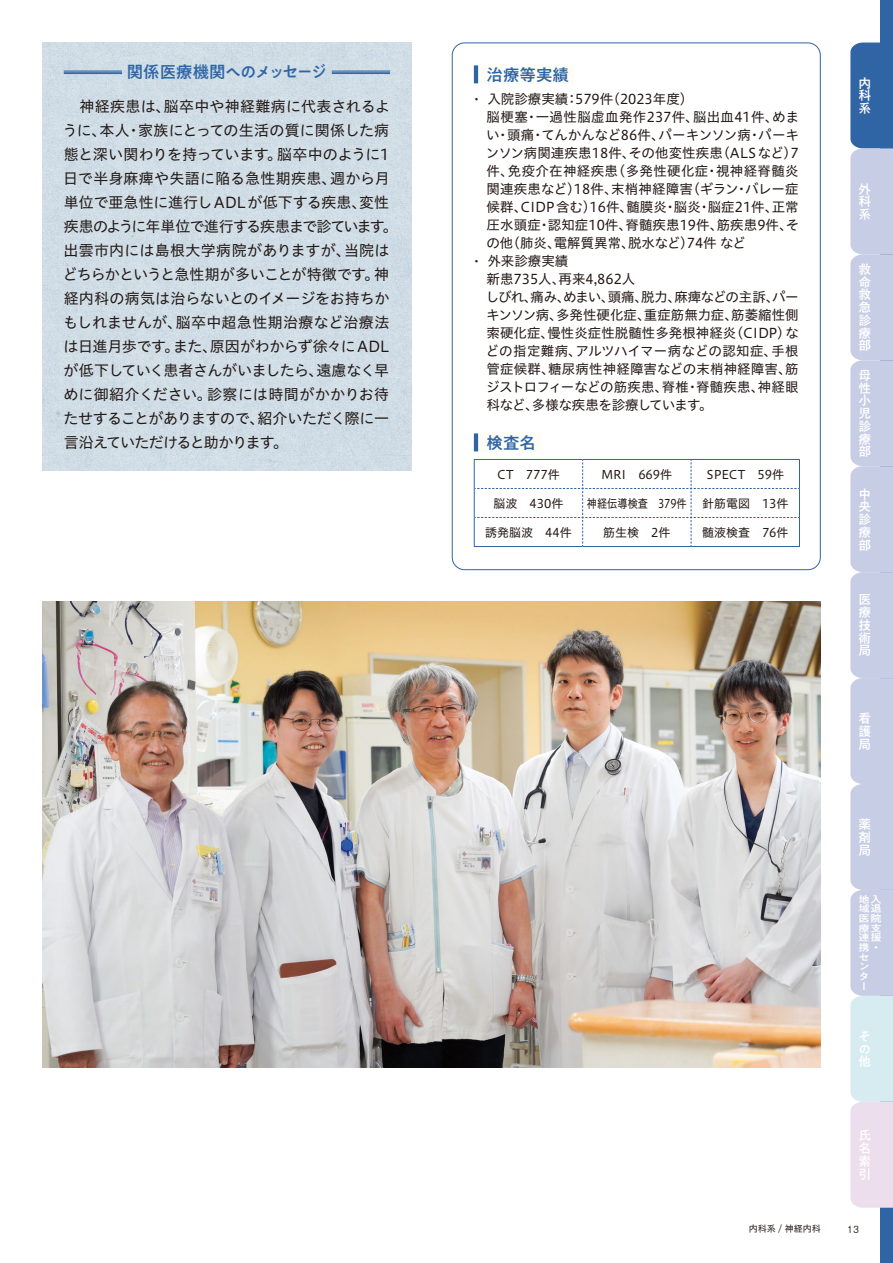
<style>
.page{position:relative;width:893px;height:1263px;background:#fff}
.page>*{position:absolute;margin:0;border:0;box-sizing:border-box;transform-origin:0 0}
.t1{font:500 16.5px "PA1 Gothic Std N";letter-spacing:-.06em;color:#2f65a5}
.t2{font:500 16.5px "PA1 Gothic Std N";color:#2f65a5}
.t3{font:15px/24px "Hiragino UD Sans Std N W4";letter-spacing:-.01em;color:#221815}
.t4{font:13.5px/18px "Hiragino UD Sans Std N W4";color:#221815}
.t5{font:500 12.75px/12.8px "PA1 Gothic Std N";color:#fff;text-align:justify}
.t6{font:12px "Hiragino UD Sans Std N W4";color:#221815}
.t7{font:12px "Hiragino UD Sans Std N W4";color:#221815;scale:.85 1}
.t8{font:500 9.6px/9.8px "PA1 Gothic Std N";color:#fff;scale:1.16 1}
.t9{font:9px "Hiragino UD Sans Std N W4";color:#221815}
.t10{font:500 9px "MOG Romaji B";color:#221815}
</style>
<div class="page">
<div style="left:43px;top:43px;width:368px;height:428px;background:#d0dde5"></div>
<img style="left:43px;top:602px;width:778px;height:465px">
<hr style="left:64px;top:73px;width:58px;height:1px;background:#2f65a5">
<hr style="left:64px;top:72px;width:58px;height:1px;background:#2f65a5">
<hr style="left:64px;top:71px;width:58px;height:1px;background:#2f65a5">
<hr style="left:332px;top:73px;width:58px;height:1px;background:#2f65a5">
<hr style="left:332px;top:72px;width:58px;height:1px;background:#2f65a5">
<hr style="left:332px;top:71px;width:58px;height:1px;background:#2f65a5">
<div style="left:474px;top:65px;width:95px;height:18px;background:#2f65a5"></div>
<div style="left:478px;top:64px;width:95px;height:20px;background:#fdfcf5"></div>
<div style="left:474px;top:433px;width:62px;height:18px;background:#2f65a5"></div>
<div style="left:478px;top:432px;width:62px;height:20px;background:#fdfcf5"></div>
<hr style="left:474px;top:459px;width:109px;height:1px;background:#2f65a5">
<hr style="left:583px;top:459px;width:108px;height:1px;background:#2f65a5">
<hr style="left:691px;top:459px;width:109px;height:1px;background:#2f65a5">
<hr style="left:474px;top:546px;width:109px;height:1px;background:#2f65a5">
<hr style="left:583px;top:546px;width:108px;height:1px;background:#2f65a5">
<hr style="left:691px;top:546px;width:109px;height:1px;background:#2f65a5">
<svg style="left:474px;top:460px;width:326px;height:86px"></svg>
<div style="left:880px;top:0;width:13px;height:1263px;background:#2f65a5"></div>
<svg style="left:850px;top:43px;width:43px;height:1165px;background:#bfc9e0"></svg>
<p class="t1" style="left:127px;top:62px;width:202px">関係医療機関へのメッセージ</p>
<p class="t3" style="left:63px;top:93px;width:336px">　神経疾患は、脳卒中や神経難病に代表されるように、本人・家族にとっての生活の質に関係した病態と深い関わりを持っています。脳卒中のように1日で半身麻痺や失語に陥る急性期疾患、週から月単位で亜急性に進行しADLが低下する疾患、変性疾患のように年単位で進行する疾患まで診ています。出雲市内には島根大学病院がありますが、当院はどちらかというと急性期が多いことが特徴です。神経内科の病気は治らないとのイメージをお持ちかもしれませんが、脳卒中超急性期治療など治療法は日進月歩です。また、原因がわからず徐々にADLが低下していく患者さんがいましたら、遠慮なく早めに御紹介ください。診察には時間がかかりお待たせすることがありますので、紹介いただく際に一言沿えていただけると助かります。</p>
<p class="t2" style="left:487px;top:65px;width:84px">治療等実績</p>
<p class="t4" style="left:486px;top:89px;width:315px;text-indent:-12px">• 入院診療実績：579件（2023年度）<br>脳梗塞・一過性脳虚血発作237件、脳出血41件、めまい・頭痛・てんかんなど86件、パーキンソン病・パーキンソン病関連疾患18件、その他変性疾患（ALSなど）7件、免疫介在神経疾患（多発性硬化症・視神経脊髄炎関連疾患など）18件、末梢神経障害（ギラン・バレー症候群、CIDP含む）16件、髄膜炎・脳炎・脳症21件、正常圧水頭症・認知症10件、脊髄疾患19件、筋疾患9件、その他（肺炎、電解質異常、脱水など）74件 など</p>
<p class="t4" style="left:486px;top:251px;width:315px;text-indent:-12px">• 外来診療実績<br>新患735人、再来4,862人<br>しびれ、痛み、めまい、頭痛、脱力、麻痺などの主訴、パーキンソン病、多発性硬化症、重症筋無力症、筋萎縮性側索硬化症、慢性炎症性脱髄性多発根神経炎（CIDP)などの指定難病、アルツハイマー病などの認知症、手根管症候群、糖尿病性神経障害などの末梢神経障害、筋ジストロフィーなどの筋疾患、脊椎・脊髄疾患、神経眼科など、多様な疾患を診療しています。</p>
<p class="t2" style="left:487px;top:433px;width:51px">検査名</p>
<p class="t6" style="left:497px;top:465px;width:64px">CT　777件</p>
<p class="t6" style="left:601px;top:465px;width:72px">MRI　669件</p>
<p class="t6" style="left:706px;top:465px;width:79px">SPECT　59件</p>
<p class="t6" style="left:493px;top:494px;width:71px">脳波　430件</p>
<p class="t7" style="left:587px;top:494px;width:119px">神経伝導検査　379件</p>
<p class="t6" style="left:702px;top:494px;width:88px">針筋電図　13件</p>
<p class="t6" style="left:485px;top:523px;width:88px">誘発脳波　44件</p>
<p class="t6" style="left:603px;top:523px;width:69px">筋生検　2件</p>
<p class="t6" style="left:702px;top:523px;width:88px">髄液検査　76件</p>
<p class="t5" style="left:858px;top:78px;width:14px">内科系</p>
<p class="t5" style="left:858px;top:183px;width:14px">外科系</p>
<p class="t5" style="left:858px;top:264px;width:14px">救命救急診療部</p>
<p class="t5" style="left:858px;top:370px;width:14px">母性小児診療部</p>
<p class="t5" style="left:858px;top:488px;width:14px">中央診療部</p>
<p class="t5" style="left:858px;top:594px;width:14px">医療技術局</p>
<p class="t5" style="left:858px;top:713px;width:14px">看護局</p>
<p class="t5" style="left:858px;top:819px;width:14px">薬剤局</p>
<p class="t8" style="left:858px;top:895px;width:21px">地入域退医院療支連援携・セ<br>ン<br>タ<br>ー</p>
<p class="t5" style="left:858px;top:1031px;width:14px">その他</p>
<p class="t5" style="left:858px;top:1130px;width:14px">氏名索引</p>
<p class="t9" style="left:749px;top:1222px;width:73px">内科系 / 神経内科</p>
<p class="t10" style="left:847px;top:1223px;width:13px">13</p>
</div>
